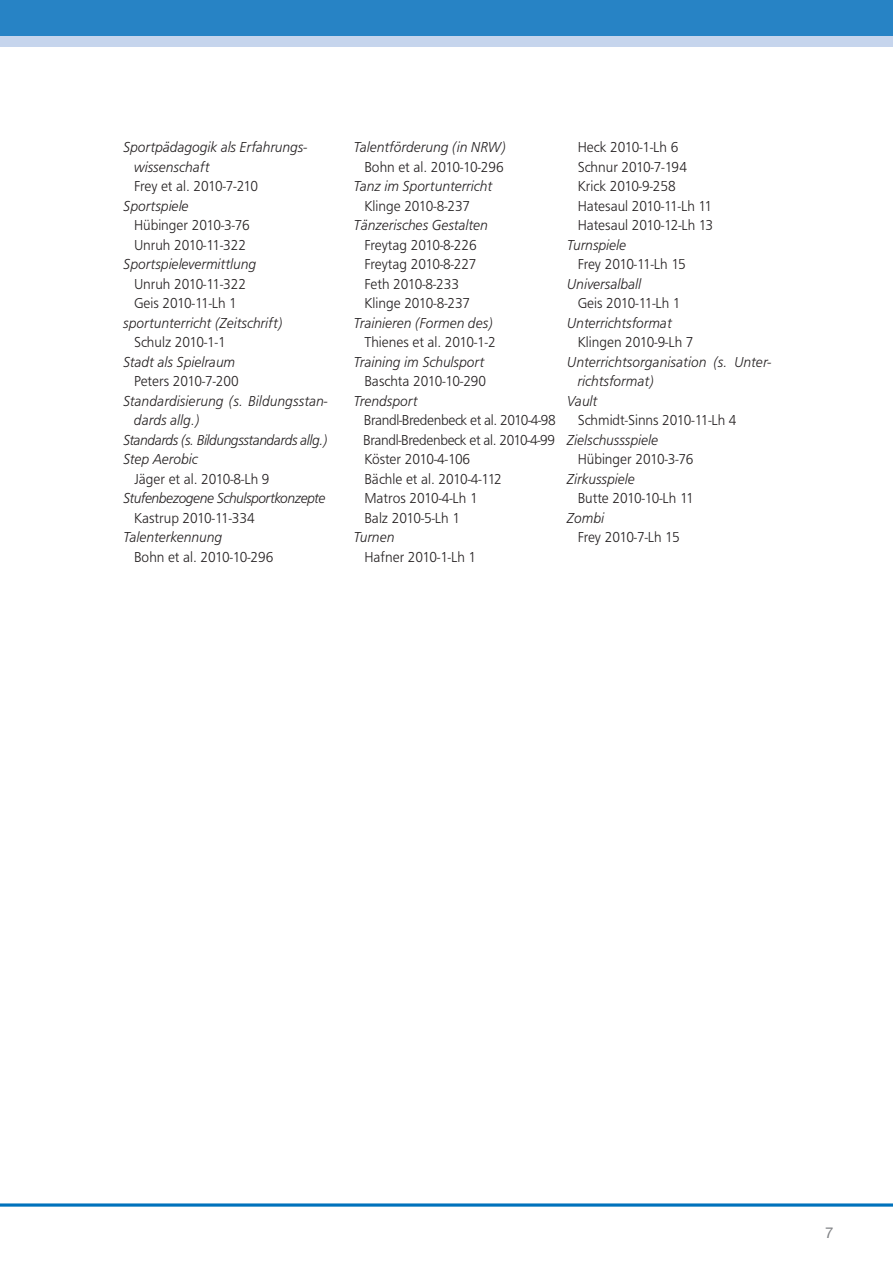
<style>
.page{position:relative;width:893px;height:1263px;background:#fff}
.page>*{position:absolute;margin:0;border:0;box-sizing:border-box;transform-origin:0 0}
.t1{font:300 15px/19.5px "Frutus T";color:#231f20;scale:.95 1}
.t2{font:italic 300 15px/19.5px "Frutus T";color:#231f20;scale:.95 1}
.t3{font:300 15px/19.5px "Frutus T";letter-spacing:-.025em;color:#231f20;scale:.95 1}
.t4{font:italic 300 15px "Frutus T";letter-spacing:-.03em;color:#231f20;scale:.95 1}
.t5{font:15px "Helvetica Neue CE";color:#808285}
</style>
<div class="page">
<div style="left:0;top:33px;width:893px;height:14px;background:#c6d5ed"></div>
<div style="left:0;top:0;width:893px;height:35px;background:#2783c5"></div>
<hr style="left:0;top:1203px;width:893px;height:3px;background:#0072bc">
<p class="t2" style="left:134px;top:137px;width:184px;text-indent:-11px">Sportpädagogik als Erfahrungs&shy;wissenschaft</p>
<p class="t1" style="left:134px;top:176px;width:132px">Frey et al. 2010-7-210</p>
<p class="t2" style="left:123px;top:196px;width:70px">Sportspiele</p>
<p class="t1" style="left:134px;top:215px;width:123px">Hübinger 2010-3-76<br>Unruh 2010-11-322</p>
<p class="t2" style="left:123px;top:254px;width:142px">Sportspielevermittlung</p>
<p class="t1" style="left:134px;top:274px;width:120px">Unruh 2010-11-322<br>Geis 2010-11-Lh 1</p>
<p class="t2" style="left:123px;top:313px;width:169px">sportunterricht (Zeitschrift)</p>
<p class="t1" style="left:134px;top:332px;width:98px">Schulz 2010-1-1</p>
<p class="t2" style="left:123px;top:352px;width:119px">Stadt als Spielraum</p>
<p class="t1" style="left:134px;top:371px;width:112px">Peters 2010-7-200</p>
<p class="t2" style="left:123px;top:391px;width:216px">Standardisierung (s. Bildungsstan-</p>
<p class="t2" style="left:134px;top:410px;width:70px">dards allg.)</p>
<p class="t4" style="left:123px;top:431px;width:216px">Standards (s. Bildungsstandards allg.)</p>
<p class="t2" style="left:123px;top:449px;width:80px">Step Aerobic</p>
<p class="t1" style="left:134px;top:469px;width:144px">Jäger et al. 2010-8-Lh 9</p>
<p class="t4" style="left:123px;top:489px;width:214px">Stufenbezogene Schulsportkonzepte</p>
<p class="t1" style="left:134px;top:508px;width:129px">Kastrup 2010-11-334</p>
<p class="t2" style="left:123px;top:527px;width:106px">Talenterkennung</p>
<p class="t1" style="left:134px;top:547px;width:148px">Bohn et al. 2010-10-296</p>
<p class="t2" style="left:354px;top:137px;width:162px">Talentförderung (in NRW)</p>
<p class="t1" style="left:364px;top:157px;width:148px">Bohn et al. 2010-10-296</p>
<p class="t2" style="left:354px;top:176px;width:147px">Tanz im Sportunterricht</p>
<p class="t1" style="left:364px;top:196px;width:113px">Klinge 2010-8-237</p>
<p class="t2" style="left:354px;top:215px;width:143px">Tänzerisches Gestalten</p>
<p class="t1" style="left:364px;top:235px;width:120px">Freytag 2010-8-226<br>Freytag 2010-8-227<br>Feth 2010-8-233<br>Klinge 2010-8-237</p>
<p class="t2" style="left:354px;top:313px;width:148px">Trainieren (Formen des)</p>
<p class="t1" style="left:364px;top:332px;width:140px">Thienes et al. 2010-1-2</p>
<p class="t2" style="left:354px;top:352px;width:139px">Training im Schulsport</p>
<p class="t1" style="left:364px;top:371px;width:130px">Baschta 2010-10-290</p>
<p class="t2" style="left:354px;top:391px;width:69px">Trendsport</p>
<p class="t3" style="left:363px;top:410px;width:204px">Brandl-Bredenbeck et al. 2010-4-98<br>Brandl-Bredenbeck et al. 2010-4-99<br>Köster 2010-4-106<br>Bächle et al. 2010-4-112<br>Matros 2010-4-Lh 1<br>Balz 2010-5-Lh 1</p>
<p class="t2" style="left:354px;top:527px;width:44px">Turnen</p>
<p class="t1" style="left:364px;top:547px;width:119px">Hafner 2010-1-Lh 1</p>
<p class="t1" style="left:578px;top:137px;width:144px">Heck 2010-1-Lh 6<br>Schnur 2010-7-194<br>Krick 2010-9-258<br>Hatesaul 2010-11-Lh 11<br>Hatesaul 2010-12-Lh 13</p>
<p class="t2" style="left:567px;top:235px;width:64px">Turnspiele</p>
<p class="t1" style="left:578px;top:254px;width:115px">Frey 2010-11-Lh 15</p>
<p class="t2" style="left:567px;top:274px;width:80px">Universalball</p>
<p class="t1" style="left:578px;top:293px;width:110px">Geis 2010-11-Lh 1</p>
<p class="t2" style="left:567px;top:313px;width:112px">Unterrichtsformat</p>
<p class="t1" style="left:578px;top:332px;width:123px">Klingen 2010-9-Lh 7</p>
<p class="t2" style="left:567px;top:352px;width:216px">Unterrichtsorganisation (s. Unter-</p>
<p class="t2" style="left:578px;top:371px;width:82px">richtsformat)</p>
<p class="t2" style="left:567px;top:391px;width:34px">Vault</p>
<p class="t1" style="left:578px;top:410px;width:169px">Schmidt-Sinns 2010-11-Lh 4</p>
<p class="t2" style="left:567px;top:430px;width:98px">Zielschussspiele</p>
<p class="t1" style="left:578px;top:449px;width:123px">Hübinger 2010-3-76</p>
<p class="t2" style="left:567px;top:469px;width:73px">Zirkusspiele</p>
<p class="t1" style="left:578px;top:488px;width:124px">Butte 2010-10-Lh 11</p>
<p class="t2" style="left:567px;top:508px;width:41px">Zombi</p>
<p class="t1" style="left:578px;top:527px;width:109px">Frey 2010-7-Lh 15</p>
<p class="t5" style="left:825px;top:1223px;width:10px">7</p>
</div>
